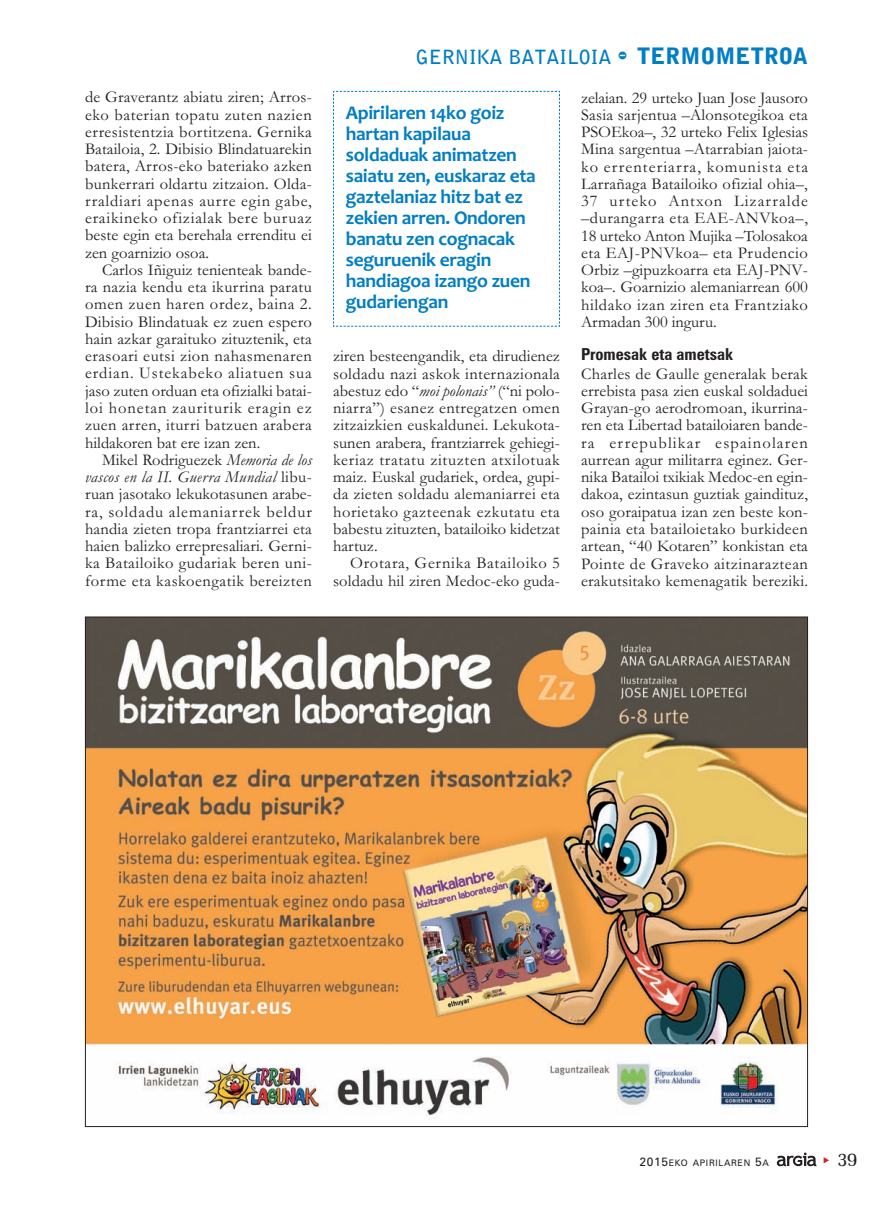
<style>
.page{position:relative;width:893px;height:1212px;background:#fff}
.page>*{position:absolute;margin:0;border:0;box-sizing:border-box;transform-origin:0 0}
.t1{font:700 19.5px/21px "Candara";letter-spacing:-.015em;color:#007ec5}
.t2{font:700 19.5px "Bell Gothic Std";color:#007ec5}
.t3{font:19.5px "Memoir";color:#231f20}
.t4{font:16.5px/17.2px "Garamond";letter-spacing:.015em;color:#231f20;text-align:justify}
.t5{font:700 condensed 16.5px "Zurich BT";color:#231f20}
.t6{font:9px "Zurich BT";letter-spacing:.075em;color:#231f20}
.s1{font-style:italic}
.s2{font-family:"Bodiac";font-weight:400;font-size:22.5px}
.s3{font-weight:900;font-size:22.5px}
.s4{font-size:12px}
</style>
<div class="page">
<svg style="left:777px;top:1152px;width:39px;height:14px"></svg>
<img style="left:87px;top:619px;width:719px;height:500px">
<svg style="left:333px;top:91px;width:227px;height:236px"></svg>
<p class="t4" style="left:85px;top:90px;width:228px">de Graverantz abiatu ziren; Arros&shy;eko baterian topatu zuten nazien erresistentzia bortitzena. Gernika Batailoia, 2. Dibisio Blindatuarekin batera, Arros-eko bateriako azken bunkerrari oldartu zitzaion. Olda&shy;rraldiari apenas aurre egin gabe, eraikineko ofizialak bere buruaz beste egin eta berehala errenditu ei zen goarnizio osoa.</p>
<p class="t4" style="left:85px;top:263px;width:228px;text-indent:17px">Carlos Iñiguiz tenienteak bande&shy;ra nazia kendu eta ikurrina paratu omen zuen haren ordez, baina 2.<br>Dibisio Blindatuak ez zuen espero hain azkar garaituko zituztenik, eta erasoari eutsi zion nahasmenaren erdian. Ustekabeko aliatuen sua jaso zuten orduan eta ofizialki batai&shy;loi honetan zauriturik eragin ez zuen arren, iturri batzuen arabera hildakoren bat ere izan zen.</p>
<p class="t4" style="left:85px;top:453px;width:228px;text-indent:17px">Mikel Rodriguezek <span class="s1">Memoria de los vascos en la II. Guerra Mundial</span> libu&shy;ruan jasotako lekukotasunen arabe&shy;ra, soldadu alemaniarrek beldur handia zieten tropa frantziarrei eta haien balizko errepresaliari. Gerni&shy;ka Batailoiko gudariak beren uni&shy;forme eta kaskoengatik bereizten</p>
<p class="t2" style="left:416px;top:46px;width:393px">GERNIKA BATAILOIA <span class="s2">-</span> <span class="s3">TERMOMETROA</span></p>
<p class="t1" style="left:346px;top:104px;width:191px">Apirilaren 14ko goiz hartan kapilaua soldaduak animatzen saiatu zen, euskaraz eta gaztelaniaz hitz bat ez zekien arren. Ondoren banatu zen cognacak seguruenik eragin handiagoa izango zuen gudariengan</p>
<p class="t4" style="left:333px;top:349px;width:228px">ziren besteengandik, eta dirudienez soldadu nazi askok internazionala abestuz edo “<span class="s1">moi polonais”</span> (“ni polo&shy;niarra”) esanez entregatzen omen zitzaizkien euskaldunei. Lekukota&shy;sunen arabera, frantziarrek gehiegi&shy;keriaz tratatu zituzten atxilotuak maiz. Euskal gudariek, ordea, gupi&shy;da zieten soldadu alemaniarrei eta horietako gazteenak ezkutatu eta babestu zituzten, batailoiko kidetzat hartuz.</p>
<p class="t4" style="left:333px;top:556px;width:228px;text-align:right">Orotara, Gernika Batailoiko 5 soldadu hil ziren Medoc-eko guda-</p>
<p class="t4" style="left:581px;top:91px;width:228px">zelaian. 29 urteko Juan Jose Jausoro Sasia sarjentua –Alonsotegikoa eta PSOEkoa–, 32 urteko Felix Iglesias Mina sargentua –Atarrabian jaiota&shy;ko errenteriarra, komunista eta Larrañaga Batailoiko ofizial ohia–, 37 urteko Antxon Lizarralde –durangarra eta EAE-ANVkoa–, 18 urteko Anton Mujika –Tolosakoa eta EAJ-PNVkoa– eta Prudencio Orbiz –gipuzkoarra eta EAJ-PNV&shy;koa–. Goarnizio alemaniarrean 600 hildako izan ziren eta Frantziako Armadan 300 inguru.</p>
<p class="t5" style="left:581px;top:348px;width:153px">Promesak eta ametsak</p>
<p class="t4" style="left:581px;top:367px;width:228px">Charles de Gaulle generalak berak errebista pasa zien euskal soldaduei Grayan-go aerodromoan, ikurrina&shy;ren eta Libertad batailoiaren bande&shy;ra errepublikar espainolaren aurrean agur militarra eginez. Ger&shy;nika Batailoi txikiak Medoc-en egin&shy;dakoa, ezintasun guztiak gaindituz, oso goraipatua izan zen beste kon&shy;painia eta batailoietako burkideen artean, “40 Kotaren” konkistan eta Pointe de Graveko aitzinaraztean erakutsitako kemenagatik bereziki.</p>
<p class="t6" style="left:639px;top:1160px;width:131px"><span class="s4">2015</span>EKO APIRILAREN <span class="s4">5</span>A</p>
<p class="t3" style="left:837px;top:1147px;width:22px">39</p>
</div>
